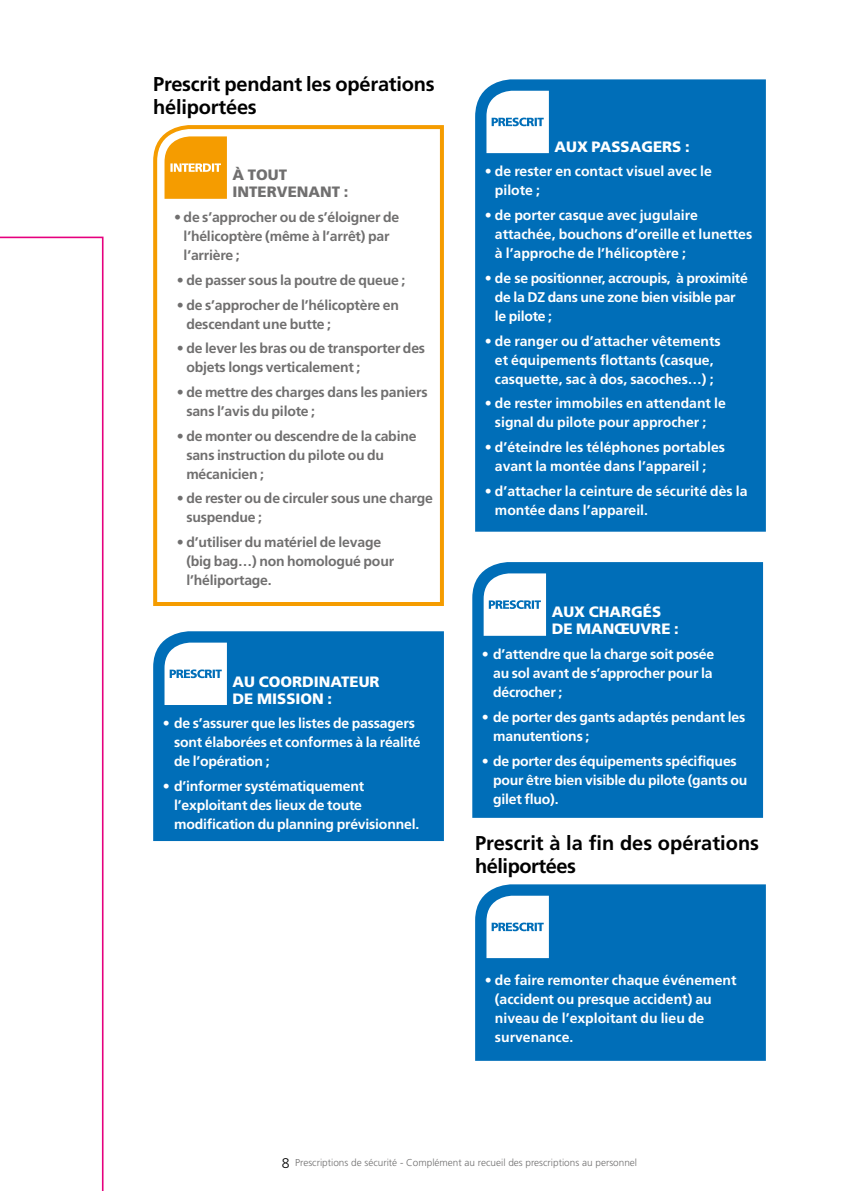
<style>
.page{position:relative;width:851px;height:1191px;background:#fff}
.page>*{position:absolute;margin:0;border:0;box-sizing:border-box;transform-origin:0 0}
._01_BODY_INTER_2_Bol{font:700 20px/23px "Frutiger";letter-spacing:-.01em;color:#000}
._01_CHIFFRE_INTER{font:700 20px/23px "Frutiger";color:#000}
.t1{font:900 15px/17px "Frutiger";color:#fff}
.t2{font:900 15px/17px "Frutiger";color:#706f6f}
.t3{font:700 14px/19px "Frutiger";color:#fff}
.t4{font:700 14px/19px "Frutiger";letter-spacing:-.015em;color:#706f6f}
.t5{font:700 14px/19px "Frutiger";letter-spacing:-.02em;color:#fff}
.t6{font:300 10px "Frutiger";color:#706f6f}
.s1{font-size:14px;color:#000}
</style>
<div class="page">
<svg style="left:153px;top:125px;width:291px;height:481px"></svg>
<svg style="left:164px;top:136px;width:63px;height:63px;background:#f6a71d"></svg>
<div style="left:153px;top:631px;width:291px;height:211px;background:#006eb8"></div>
<svg style="left:164px;top:642px;width:63px;height:63px"></svg>
<div style="left:475px;top:79px;width:291px;height:453px;background:#006eb8"></div>
<svg style="left:486px;top:91px;width:63px;height:62px"></svg>
<div style="left:472px;top:562px;width:292px;height:256px;background:#006eb8"></div>
<svg style="left:483px;top:573px;width:63px;height:63px"></svg>
<div style="left:475px;top:884px;width:291px;height:177px;background:#006eb8"></div>
<svg style="left:486px;top:895px;width:63px;height:63px"></svg>
<svg style="left:0;top:237px;width:103px;height:954px"></svg>
<p class="_01_BODY_INTER_2_Bol" style="left:153px;top:72px;width:283px">Prescrit pendant les opérations héliportées</p>
<p class="t2" style="left:232px;top:166px;width:117px">À TOUT<br>INTERVENANT :</p>
<p class="t4" style="left:184px;top:208px;width:217px;text-indent:-10px">• de s’approcher ou de s’éloigner de l’hélicoptère (même à l’arrêt) par l’arrière ;</p>
<p class="t4" style="left:177px;top:270px;width:230px">• de passer sous la poutre de queue ;</p>
<p class="t4" style="left:186px;top:295px;width:214px;text-indent:-10px">• de s’approcher de l’hélicoptère en descendant une butte ;</p>
<p class="t4" style="left:186px;top:339px;width:240px;text-indent:-10px">• de lever les bras ou de transporter des objets longs verticalement ;</p>
<p class="t4" style="left:186px;top:382px;width:243px;text-indent:-10px">• de mettre des charges dans les paniers sans l’avis du pilote ;</p>
<p class="t4" style="left:186px;top:426px;width:232px;text-indent:-10px">• de monter ou descendre de la cabine sans instruction du pilote ou du mécanicien ;</p>
<p class="t4" style="left:186px;top:489px;width:248px;text-indent:-10px">• de rester ou de circuler sous une charge suspendue ;</p>
<p class="t4" style="left:186px;top:532px;width:209px;text-indent:-10px">• d’utiliser du matériel de levage (big bag…) non homologué pour l’héliportage.</p>
<p class="t1" style="left:232px;top:672px;width:148px">AU COORDINATEUR<br>DE MISSION :</p>
<p class="t3" style="left:174px;top:714px;width:248px;text-indent:-11px">• de s’assurer que les listes de passagers sont élaborées et conformes à la réalité de l’opération ;</p>
<p class="t3" style="left:174px;top:776px;width:247px;text-indent:-11px">• d’informer systématiquement l’exploitant des lieux de toute modification du planning prévisionnel.</p>
<p class="t1" style="left:554px;top:138px;width:136px">AUX PASSAGERS :</p>
<p class="t3" style="left:495px;top:162px;width:218px;text-indent:-10px">• de rester en contact visuel avec le pilote ;</p>
<p class="t3" style="left:495px;top:206px;width:259px;text-indent:-10px">• de porter casque avec jugulaire attachée, bouchons d’oreille et lunettes à l’approche de l’hélicoptère ;</p>
<p class="t5" style="left:495px;top:268px;width:254px;text-indent:-10px">• de se positionner, accroupis, à proximité de la DZ dans une zone bien visible par le pilote ;</p>
<p class="t3" style="left:484px;top:331px;width:237px;text-align:center">• de ranger ou d’attacher vêtements et équipements flottants (casque, casquette, sac à dos, sacoches…) ;</p>
<p class="t3" style="left:495px;top:394px;width:232px;text-indent:-10px">• de rester immobiles en attendant le signal du pilote pour approcher ;</p>
<p class="t3" style="left:495px;top:437px;width:232px;text-indent:-10px">• d’éteindre les téléphones portables avant la montée dans l’appareil ;</p>
<p class="t3" style="left:495px;top:481px;width:254px;text-indent:-10px">• d’attacher la ceinture de sécurité dès la montée dans l’appareil.</p>
<p class="t1" style="left:551px;top:603px;width:128px">AUX CHARGÉS<br>DE MANŒUVRE :</p>
<p class="t3" style="left:493px;top:644px;width:222px;text-indent:-11px">• d’attendre que la charge soit posée au sol avant de s’approcher pour la décrocher ;</p>
<p class="t3" style="left:493px;top:707px;width:254px;text-indent:-11px">• de porter des gants adaptés pendant les manutentions ;</p>
<p class="t3" style="left:493px;top:751px;width:256px;text-indent:-11px">• de porter des équipements spécifiques pour être bien visible du pilote (gants ou gilet fluo).</p>
<p class="_01_CHIFFRE_INTER" style="left:475px;top:831px;width:285px">Prescrit à la fin des opérations héliportées</p>
<p class="t3" style="left:495px;top:971px;width:243px;text-indent:-10px">• de faire remonter chaque événement (accident ou presque accident) au niveau de l’exploitant du lieu de survenance.</p>
<p class="t6" style="left:282px;top:1156px;width:357px"><span class="s1">8</span> Prescriptions de sécurité - Complément au recueil des prescriptions au personnel</p>
</div>
